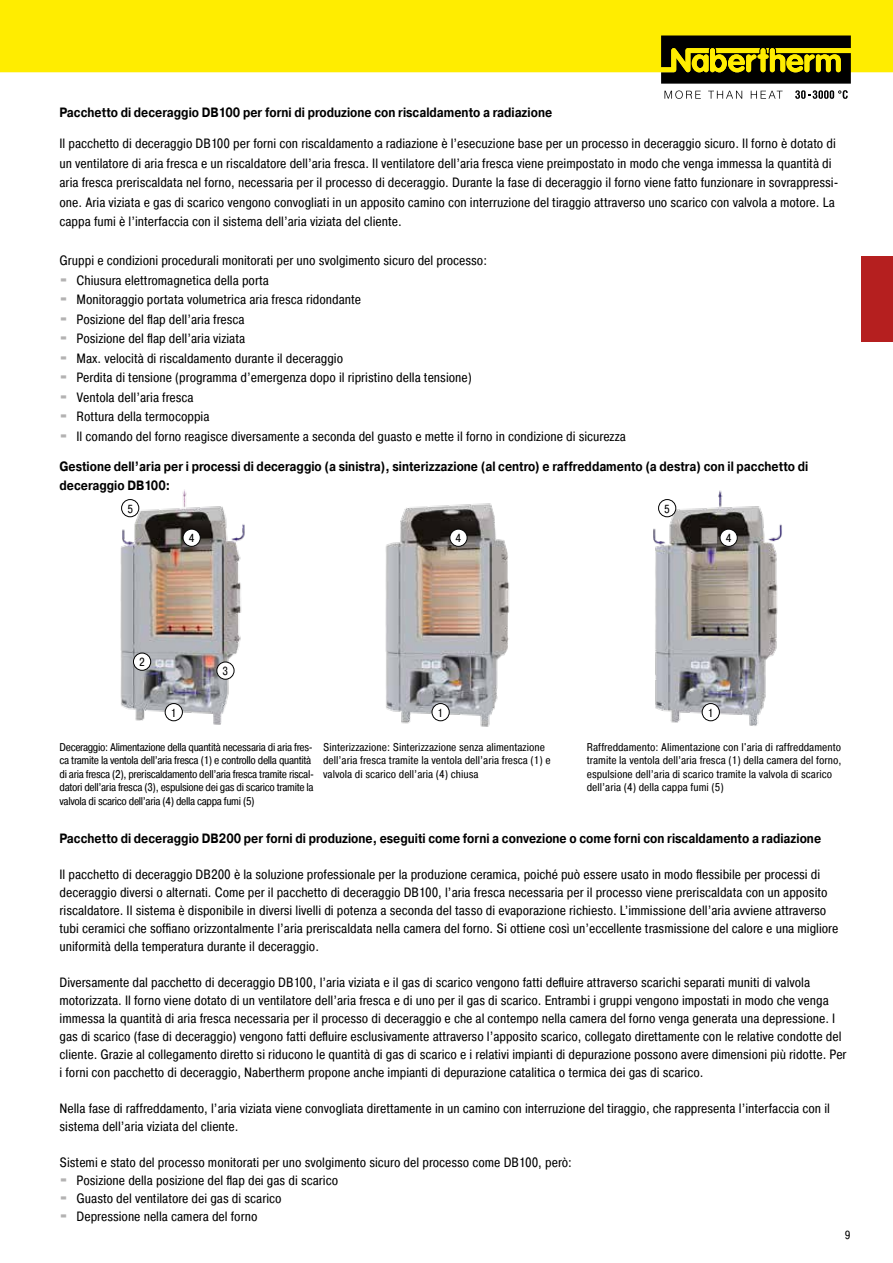
<style>
.page{position:relative;width:893px;height:1263px;background:#fff}
.page>*{position:absolute;margin:0;border:0;box-sizing:border-box;transform-origin:0 0}
.t1{font:13.5px/19.5px "Pragmatica Cond";color:#000}
.t2{font:700 13.5px/19.5px "Pragmatica";color:#000;scale:.85 1}
.t3{font:11.7px "Pragmatica Cond";color:#000}
.t4{font:11.25px/13.5px "Pragmatica Cond";color:#000}
.t5{font:11.25px/13.5px "Pragmatica Cond";letter-spacing:-.03em;color:#000}
.s1{font-family:"Blackoak Std";color:#b3b2b2}
</style>
<div class="page">
<div style="left:861px;top:257px;width:32px;height:85px;background:#b51f1f"></div>
<img style="left:120px;top:489px;width:125px;height:236px">
<div style="left:217px;top:662px;width:17px;height:17px;background:#fff;border-radius:50%"></div>
<div style="left:217px;top:662px;width:17px;height:17px;border:1px solid #000;border-radius:50%"></div>
<div style="left:133px;top:653px;width:18px;height:17px;background:#fff;border-radius:50%"></div>
<div style="left:133px;top:653px;width:18px;height:18px;border:1px solid #000;border-radius:50%"></div>
<div style="left:165px;top:703px;width:17px;height:18px;background:#fff;border-radius:50%"></div>
<div style="left:165px;top:703px;width:18px;height:18px;border:1px solid #000;border-radius:50%"></div>
<div style="left:183px;top:529px;width:17px;height:17px;background:#fff;border-radius:50%"></div>
<div style="left:183px;top:529px;width:18px;height:18px;border:1px solid #000;border-radius:50%"></div>
<div style="left:122px;top:499px;width:17px;height:18px;background:#fff;border-radius:50%"></div>
<div style="left:121px;top:499px;width:18px;height:18px;border:1px solid #000;border-radius:50%"></div>
<img style="left:385px;top:503px;width:124px;height:224px">
<div style="left:432px;top:703px;width:17px;height:18px;background:#fff;border-radius:50%"></div>
<div style="left:432px;top:703px;width:18px;height:18px;border:1px solid #000;border-radius:50%"></div>
<div style="left:450px;top:529px;width:17px;height:17px;background:#fff;border-radius:50%"></div>
<div style="left:450px;top:529px;width:17px;height:18px;border:1px solid #000;border-radius:50%"></div>
<img style="left:653px;top:490px;width:129px;height:236px">
<div style="left:702px;top:703px;width:17px;height:18px;background:#fff;border-radius:50%"></div>
<div style="left:702px;top:703px;width:18px;height:18px;border:1px solid #000;border-radius:50%"></div>
<div style="left:720px;top:529px;width:17px;height:17px;background:#fff;border-radius:50%"></div>
<div style="left:720px;top:529px;width:18px;height:18px;border:1px solid #000;border-radius:50%"></div>
<div style="left:659px;top:499px;width:17px;height:18px;background:#fff;border-radius:50%"></div>
<div style="left:658px;top:499px;width:18px;height:18px;border:1px solid #000;border-radius:50%"></div>
<div style="left:1px;top:0;width:892px;height:72px;background:#ffed00"></div>
<svg style="left:664px;top:90px;width:37px;height:9px"></svg>
<svg style="left:708px;top:91px;width:34px;height:8px"></svg>
<svg style="left:751px;top:91px;width:32px;height:8px"></svg>
<svg style="left:795px;top:90px;width:53px;height:9px"></svg>
<svg style="left:661px;top:36px;width:190px;height:48px;background:#514b02"></svg>
<svg style="left:0;top:0;width:1px;height:72px"></svg>
<p class="t2" style="left:60px;top:103px;width:581px">Pacchetto di deceraggio DB100 per forni di produzione con riscaldamento a radiazione</p>
<p class="t1" style="left:60px;top:134px;width:780px">Il pacchetto di deceraggio DB100 per forni con riscaldamento a radiazione è l’esecuzione base per un processo in deceraggio sicuro. Il forno è dotato di un ventilatore di aria fresca e un riscaldatore dell’aria fresca. Il ventilatore dell’aria fresca viene preimpostato in modo che venga immessa la quantità di aria fresca preriscaldata nel forno, necessaria per il processo di deceraggio. Durante la fase di deceraggio il forno viene fatto funzionare in sovrappressi&shy;one. Aria viziata e gas di scarico vengono convogliati in un apposito camino con interruzione del tiraggio attraverso uno scarico con valvola a motore. La cappa fumi è l’interfaccia con il sistema dell’aria viziata del cliente.</p>
<p class="t1" style="left:60px;top:251px;width:568px">Gruppi e condizioni procedurali monitorati per uno svolgimento sicuro del processo:<br><span class="s1">·</span> Chiusura elettromagnetica della porta<br><span class="s1">·</span> Monitoraggio portata volumetrica aria fresca ridondante<br><span class="s1">·</span> Posizione del flap dell’aria fresca<br><span class="s1">·</span> Posizione del flap dell’aria viziata<br><span class="s1">·</span> Max. velocità di riscaldamento durante il deceraggio<br><span class="s1">·</span> Perdita di tensione (programma d’emergenza dopo il ripristino della tensione)<br><span class="s1">·</span> Ventola dell’aria fresca<br><span class="s1">·</span> Rottura della termocoppia<br><span class="s1">·</span> Il comando del forno reagisce diversamente a seconda del guasto e mette il forno in condizione di sicurezza</p>
<p class="t2" style="left:60px;top:457px;width:882px">Gestione dell’aria per i processi di deceraggio (a sinistra), sinterizzazione (al centro) e raffreddamento (a destra) con il pacchetto di deceraggio DB100:</p>
<p class="t3" style="left:127px;top:501px;width:7px">5</p>
<p class="t3" style="left:189px;top:531px;width:7px">4</p>
<p class="t3" style="left:139px;top:655px;width:7px">2</p>
<p class="t3" style="left:171px;top:705px;width:7px">1</p>
<p class="t3" style="left:223px;top:664px;width:7px">3</p>
<p class="t3" style="left:456px;top:531px;width:7px">4</p>
<p class="t3" style="left:438px;top:705px;width:7px">1</p>
<p class="t3" style="left:664px;top:501px;width:7px">5</p>
<p class="t3" style="left:726px;top:531px;width:7px">4</p>
<p class="t3" style="left:708px;top:705px;width:7px">1</p>
<p class="t4" style="left:323px;top:740px;width:229px">Sinterizzazione: Sinterizzazione senza alimentazione dell’aria fresca tramite la ventola dell’aria fresca (1) e valvola di scarico dell’aria (4) chiusa</p>
<p class="t4" style="left:587px;top:740px;width:256px">Raffreddamento: Alimentazione con l'aria di raffreddamento tramite la ventola dell’aria fresca (1) della camera del forno, espulsione dell’aria di scarico tramite la valvola di scarico dell’aria (4) della cappa fumi (5)</p>
<p class="t5" style="left:60px;top:740px;width:256px">Deceraggio: Alimentazione della quantità necessaria di aria fres&shy;ca tramite la ventola dell’aria fresca (1) e controllo della quantità di aria fresca (2), preriscaldamento dell’aria fresca tramite riscal&shy;datori dell’aria fresca (3), espulsione dei gas di scarico tramite la valvola di scarico dell’aria (4) della cappa fumi (5)</p>
<p class="t2" style="left:60px;top:829px;width:897px">Pacchetto di deceraggio DB200 per forni di produzione, eseguiti come forni a convezione o come forni con riscaldamento a radiazione</p>
<p class="t1" style="left:60px;top:866px;width:780px;line-height:18px">Il pacchetto di deceraggio DB200 è la soluzione professionale per la produzione ceramica, poiché può essere usato in modo flessibile per processi di deceraggio diversi o alternati. Come per il pacchetto di deceraggio DB100, l’aria fresca necessaria per il processo viene preriscaldata con un apposito riscaldatore. Il sistema è disponibile in diversi livelli di potenza a seconda del tasso di evaporazione richiesto. L’immissione dell’aria avviene attraverso tubi ceramici che soffiano orizzontalmente l’aria preriscaldata nella camera del forno. Si ottiene così un’eccellente trasmissione del calore e una migliore uniformità della temperatura durante il deceraggio.</p>
<p class="t1" style="left:60px;top:974px;width:789px;line-height:18px">Diversamente dal pacchetto di deceraggio DB100, l’aria viziata e il gas di scarico vengono fatti defluire attraverso scarichi separati muniti di valvola motorizzata. Il forno viene dotato di un ventilatore dell’aria fresca e di uno per il gas di scarico. Entrambi i gruppi vengono impostati in modo che venga immessa la quantità di aria fresca necessaria per il processo di deceraggio e che al contempo nella camera del forno venga generata una depressione. I gas di scarico (fase di deceraggio) vengono fatti defluire esclusivamente attraverso l’apposito scarico, collegato direttamente con le relative condotte del cliente. Grazie al collegamento diretto si riducono le quantità di gas di scarico e i relativi impianti di depurazione possono avere dimensioni più ridotte. Per i forni con pacchetto di deceraggio, Nabertherm propone anche impianti di depurazione catalitica o termica dei gas di scarico.</p>
<p class="t1" style="left:60px;top:1100px;width:772px;line-height:18px">Nella fase di raffreddamento, l’aria viziata viene convogliata direttamente in un camino con interruzione del tiraggio, che rappresenta l’interfaccia con il sistema dell’aria viziata del cliente.</p>
<p class="t1" style="left:60px;top:1154px;width:514px;line-height:18px">Sistemi e stato del processo monitorati per uno svolgimento sicuro del processo come DB100, però: <span class="s1">·</span> Posizione della posizione del flap dei gas di scarico<br><span class="s1">·</span> Guasto del ventilatore dei gas di scarico<br><span class="s1">·</span> Depressione nella camera del forno</p>
<p class="t3" style="left:845px;top:1228px;width:7px">9</p>
</div>
